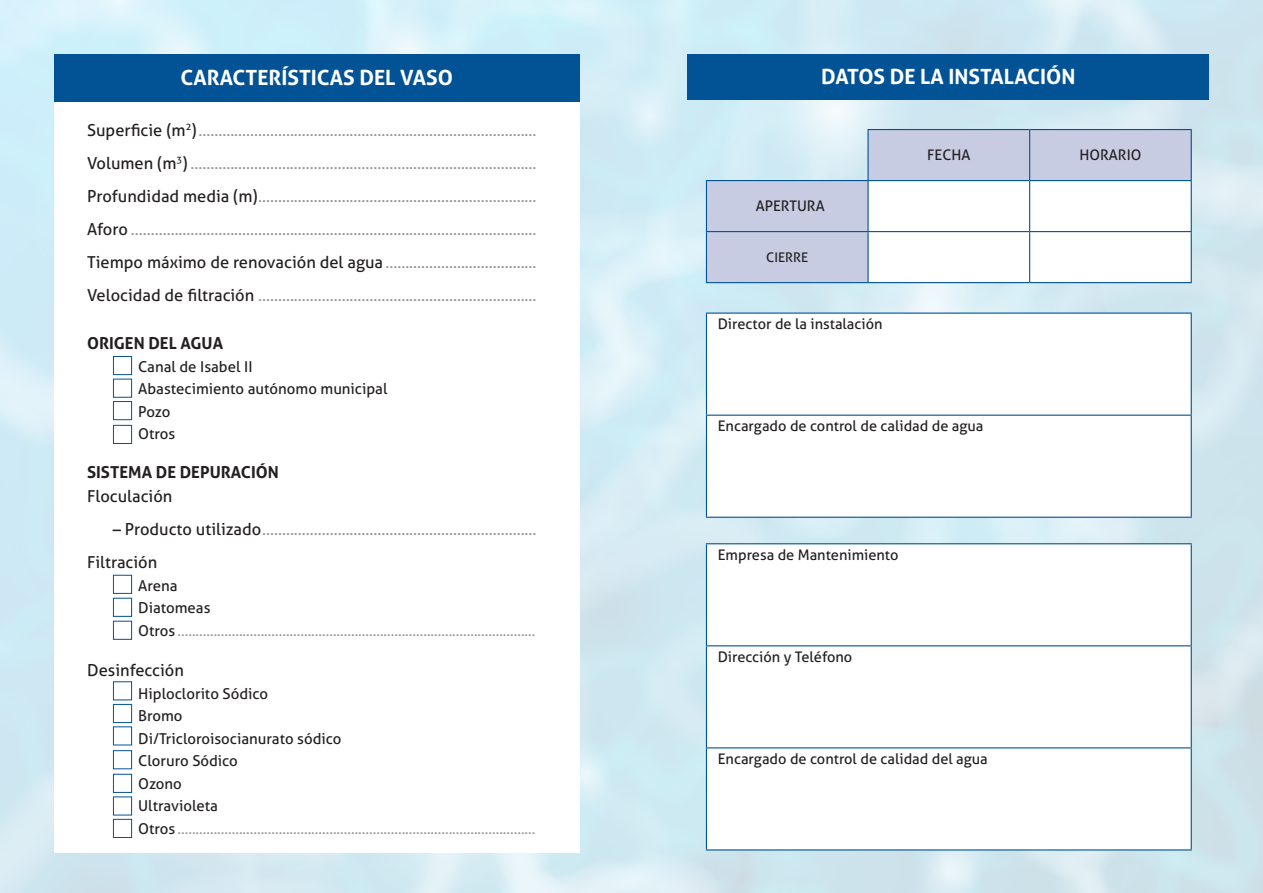
<style>
.page{position:relative;width:1263px;height:893px;background:#fff}
.page>*{position:absolute;margin:0;border:0;box-sizing:border-box;transform-origin:0 0}
.t1{font:700 21px "Aller";color:#fff}
.t2{font:16.5px "Aller";color:#939598}
.t3{font:16.5px "Aller";color:#231f20}
.t4{font:700 16.5px "Aller";color:#231f20}
.t5{font:15px "Aller";color:#939598}
.t6{font:15px "Aller";color:#231f20}
.t7{font:14.55px "Aller";color:#231f20}
.t8{font:13.35px "Aller";color:#231f20}
.s1{color:#231f20}
</style>
<div class="page">
<img style="left:0;top:0;width:1263px;height:893px">
<div style="left:54px;top:81px;width:526px;height:772px;background:#fff"></div>
<div style="left:54px;top:54px;width:526px;height:47px;background:#015396"></div>
<div style="left:688px;top:54px;width:521px;height:45px;background:#015396"></div>
<div style="left:113px;top:575px;width:19px;height:19px;border:1px solid #015396"></div>
<div style="left:113px;top:598px;width:19px;height:19px;border:1px solid #015396"></div>
<div style="left:113px;top:621px;width:19px;height:19px;border:1px solid #015396"></div>
<div style="left:113px;top:356px;width:19px;height:19px;border:1px solid #015396"></div>
<div style="left:113px;top:379px;width:19px;height:19px;border:1px solid #015396"></div>
<div style="left:113px;top:401px;width:19px;height:19px;border:1px solid #015396"></div>
<div style="left:113px;top:425px;width:19px;height:19px;border:1px solid #015396"></div>
<div style="left:113px;top:681px;width:19px;height:19px;border:1px solid #015396"></div>
<div style="left:113px;top:704px;width:19px;height:19px;border:1px solid #015396"></div>
<div style="left:113px;top:726px;width:19px;height:19px;border:1px solid #015396"></div>
<div style="left:113px;top:750px;width:19px;height:19px;border:1px solid #015396"></div>
<div style="left:113px;top:774px;width:19px;height:19px;border:1px solid #015396"></div>
<div style="left:113px;top:796px;width:19px;height:19px;border:1px solid #015396"></div>
<div style="left:113px;top:819px;width:19px;height:19px;border:1px solid #015396"></div>
<svg style="left:706px;top:130px;width:485px;height:152px;background:#c9d2e5"></svg>
<svg style="left:869px;top:181px;width:322px;height:101px"></svg>
<hr style="left:1029px;top:181px;width:1px;height:50px;background:#015396">
<hr style="left:1191px;top:181px;width:1px;height:50px;background:#015396">
<hr style="left:706px;top:232px;width:1px;height:50px;background:#015396">
<hr style="left:868px;top:231px;width:162px;height:1px;background:#015396">
<hr style="left:867px;top:232px;width:2px;height:50px;background:#015396">
<hr style="left:1030px;top:231px;width:162px;height:1px;background:#015396">
<hr style="left:1029px;top:232px;width:1px;height:50px;background:#015396">
<hr style="left:1191px;top:232px;width:1px;height:50px;background:#015396">
<hr style="left:706px;top:282px;width:162px;height:1px;background:#015396">
<hr style="left:868px;top:282px;width:162px;height:1px;background:#015396">
<hr style="left:1030px;top:282px;width:162px;height:1px;background:#015396">
<hr style="left:1029px;top:130px;width:1px;height:50px;background:#015396">
<hr style="left:706px;top:180px;width:162px;height:1px;background:#015396">
<hr style="left:706px;top:181px;width:1px;height:50px;background:#015396">
<hr style="left:867px;top:181px;width:2px;height:50px;background:#015396">
<hr style="left:706px;top:231px;width:162px;height:1px;background:#015396">
<hr style="left:867px;top:129px;width:163px;height:1px;background:#015396">
<hr style="left:867px;top:130px;width:2px;height:50px;background:#015396">
<hr style="left:1030px;top:129px;width:162px;height:1px;background:#015396">
<hr style="left:1191px;top:130px;width:1px;height:50px;background:#015396">
<hr style="left:868px;top:180px;width:162px;height:1px;background:#015396">
<hr style="left:1030px;top:180px;width:162px;height:1px;background:#015396">
<svg style="left:707px;top:314px;width:484px;height:203px"></svg>
<hr style="left:706px;top:313px;width:486px;height:1px;background:#015396">
<hr style="left:706px;top:314px;width:1px;height:101px;background:#015396">
<hr style="left:1191px;top:314px;width:1px;height:101px;background:#015396">
<hr style="left:706px;top:415px;width:486px;height:1px;background:#015396">
<hr style="left:706px;top:416px;width:1px;height:101px;background:#015396">
<hr style="left:1191px;top:416px;width:1px;height:101px;background:#015396">
<hr style="left:706px;top:517px;width:486px;height:1px;background:#015396">
<svg style="left:707px;top:544px;width:484px;height:305px"></svg>
<hr style="left:706px;top:543px;width:486px;height:1px;background:#015396">
<hr style="left:706px;top:544px;width:1px;height:101px;background:#015396">
<hr style="left:1191px;top:544px;width:1px;height:101px;background:#015396">
<hr style="left:706px;top:645px;width:486px;height:1px;background:#015396">
<hr style="left:706px;top:646px;width:1px;height:101px;background:#015396">
<hr style="left:1191px;top:646px;width:1px;height:101px;background:#015396">
<hr style="left:706px;top:747px;width:486px;height:1px;background:#015396">
<hr style="left:706px;top:748px;width:1px;height:101px;background:#015396">
<hr style="left:1191px;top:748px;width:1px;height:101px;background:#015396">
<hr style="left:706px;top:849px;width:486px;height:1px;background:#015396">
<p class="t1" style="left:181px;top:65px;width:274px">CARACTERÍSTICAS DEL VASO</p>
<p class="t1" style="left:821px;top:64px;width:256px">DATOS DE LA INSTALACIÓN</p>
<p class="t2" style="left:87px;top:120px;width:451px"><span class="s1">Superficie (m</span><sup>2</sup><span class="s1">)</span>.....................................................................................</p>
<p class="t2" style="left:87px;top:153px;width:451px"><span class="s1">Volumen (m</span><sup>3</sup><span class="s1">)</span> .......................................................................................</p>
<p class="t2" style="left:87px;top:186px;width:451px"><span class="s1">Profundidad media (m)</span>......................................................................</p>
<p class="t2" style="left:87px;top:219px;width:451px"><span class="s1">Aforo</span> ......................................................................................................</p>
<p class="t2" style="left:87px;top:252px;width:451px"><span class="s1">Tiempo máximo de renovación del agua</span> ......................................</p>
<p class="t2" style="left:87px;top:285px;width:451px"><span class="s1">Velocidad de filtración</span> ......................................................................</p>
<p class="t4" style="left:87px;top:333px;width:137px">ORIGEN DEL AGUA</p>
<p class="t6" style="left:138px;top:357px;width:116px">Canal de Isabel II</p>
<p class="t6" style="left:138px;top:380px;width:251px">Abastecimiento autónomo municipal</p>
<p class="t6" style="left:138px;top:402px;width:34px">Pozo</p>
<p class="t6" style="left:138px;top:425px;width:39px">Otros</p>
<p class="t4" style="left:87px;top:462px;width:193px">SISTEMA DE DEPURACIÓN</p>
<p class="t3" style="left:87px;top:486px;width:87px">Floculación</p>
<p class="t2" style="left:113px;top:519px;width:425px"><span class="s1">– Producto utilizado</span>.....................................................................</p>
<p class="t3" style="left:87px;top:552px;width:72px">Filtración</p>
<p class="t6" style="left:138px;top:576px;width:41px">Arena</p>
<p class="t6" style="left:138px;top:599px;width:74px">Diatomeas</p>
<p class="t5" style="left:138px;top:621px;width:399px"><span class="s1">Otros</span> ...................................................................................................</p>
<p class="t3" style="left:87px;top:660px;width:98px">Desinfección</p>
<p class="t6" style="left:138px;top:684px;width:131px">Hiploclorito Sódico</p>
<p class="t6" style="left:138px;top:707px;width:46px">Bromo</p>
<p class="t6" style="left:138px;top:729px;width:205px">Di/Tricloroisocianurato sódico</p>
<p class="t6" style="left:138px;top:752px;width:101px">Cloruro Sódico</p>
<p class="t6" style="left:138px;top:774px;width:45px">Ozono</p>
<p class="t6" style="left:138px;top:797px;width:81px">Ultravioleta</p>
<p class="t5" style="left:138px;top:819px;width:399px"><span class="s1">Otros</span> ...................................................................................................</p>
<p class="t7" style="left:927px;top:146px;width:45px">FECHA</p>
<p class="t7" style="left:1079px;top:146px;width:63px">HORARIO</p>
<p class="t7" style="left:756px;top:197px;width:70px">APERTURA</p>
<p class="t8" style="left:766px;top:249px;width:43px">CIERRE</p>
<p class="t7" style="left:718px;top:315px;width:166px">Director de la instalación</p>
<p class="t7" style="left:718px;top:417px;width:267px">Encargado de control de calidad de agua</p>
<p class="t7" style="left:718px;top:546px;width:182px">Empresa de Mantenimiento</p>
<p class="t7" style="left:718px;top:648px;width:136px">Dirección y Teléfono</p>
<p class="t7" style="left:718px;top:750px;width:272px">Encargado de control de calidad del agua</p>
</div>
